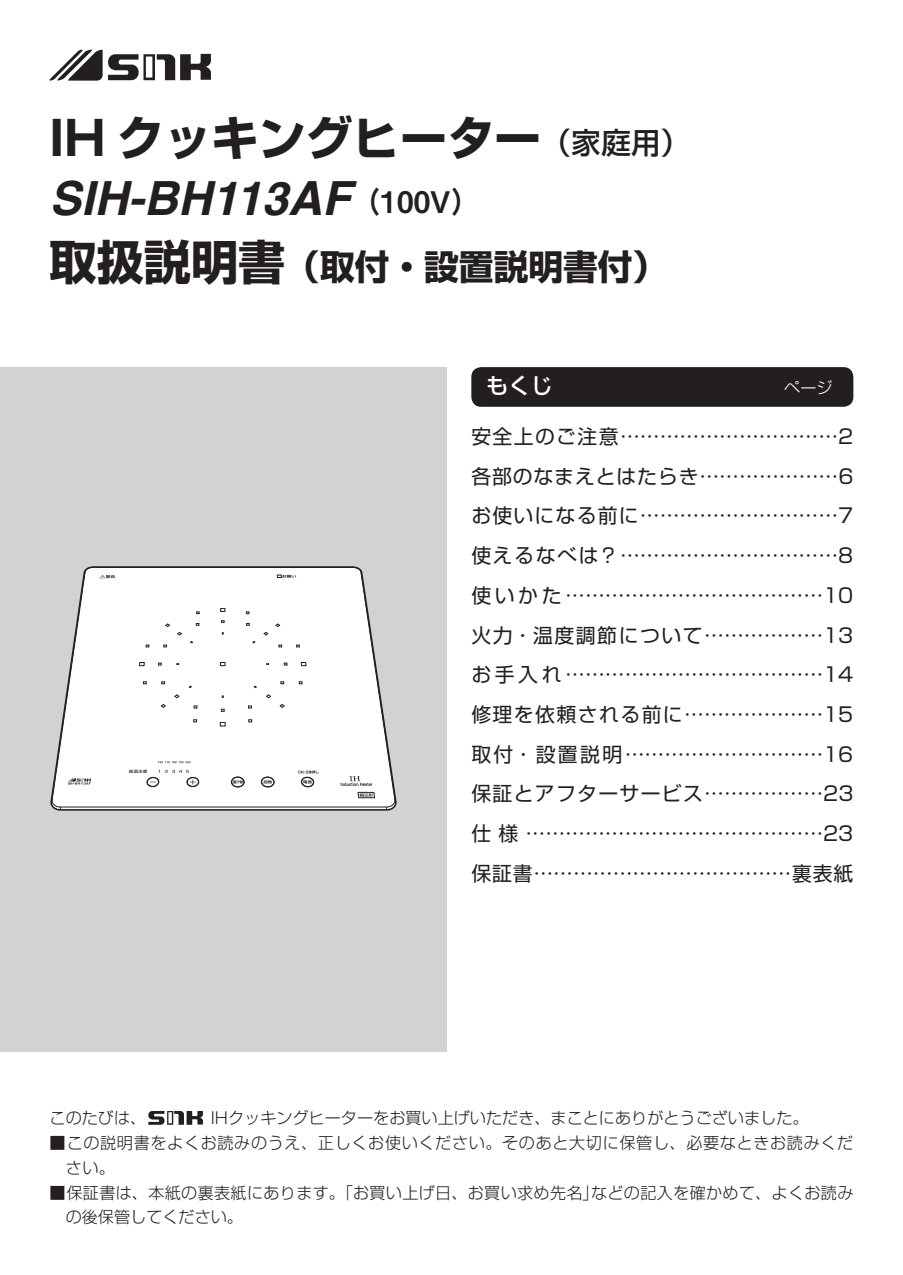
<style>
.page{position:relative;width:903px;height:1275px;background:#fff}
.page>*{position:absolute;margin:0;border:0;box-sizing:border-box;transform-origin:0 0}
.t1{font:italic 700 47.07px "Helvetica";color:#231f20}
.t2{font:700 47.07px "Shin Go Pro";color:#231f20}
.t3{font:700 34.65px "Shin Go Pro";color:#231f20}
.t4{font:500 22.4px "Shin Go Pro";color:#fff}
.t5{font:19.78px/39.7px "Shin Go Pro";letter-spacing:.07em;color:#231f20;text-align:justify}
.t6{font:300 16.1px/24.8px "Shin Go Pro";letter-spacing:.02em;color:#231f20}
.t7{font:300 16.1px/24.8px "Shin Go Pro";letter-spacing:.04em;color:#231f20}
.t8{font:300 16.1px "Shin Go Pro";color:#231f20}
.s1{font-weight:500;font-size:29.75px}
.s2{font-family:"Midashi Go Pro MB31";font-weight:400;font-style:normal;font-size:29.75px}
.s3{font-size:47.07px}
</style>
<div class="page">
<div style="left:0;top:367px;width:446px;height:685px;background:#d1d2d4"></div>
<div style="left:471px;top:367px;width:382px;height:40px;background:#231f20;border-radius:10px"></div>
<svg style="left:50px;top:50px;width:161px;height:31px"></svg>
<svg style="left:50px;top:566px;width:347px;height:245px"></svg>
<svg style="left:52px;top:567px;width:343px;height:240px;background:#f6f6f6"></svg>
<svg style="left:220px;top:722px;width:6px;height:5px"></svg>
<svg style="left:246px;top:623px;width:4px;height:3px"></svg>
<svg style="left:221px;top:709px;width:4px;height:3px"></svg>
<svg style="left:266px;top:694px;width:5px;height:4px"></svg>
<svg style="left:299px;top:681px;width:4px;height:3px"></svg>
<svg style="left:284px;top:663px;width:4px;height:3px"></svg>
<svg style="left:248px;top:706px;width:4px;height:3px"></svg>
<svg style="left:301px;top:662px;width:5px;height:4px"></svg>
<svg style="left:158px;top:663px;width:4px;height:3px"></svg>
<svg style="left:220px;top:608px;width:6px;height:4px"></svg>
<svg style="left:248px;top:719px;width:4px;height:4px"></svg>
<svg style="left:177px;top:632px;width:5px;height:4px"></svg>
<svg style="left:221px;top:620px;width:4px;height:3px"></svg>
<svg style="left:296px;top:645px;width:4px;height:3px"></svg>
<svg style="left:193px;top:719px;width:4px;height:4px"></svg>
<svg style="left:161px;top:704px;width:5px;height:4px"></svg>
<svg style="left:161px;top:681px;width:4px;height:3px"></svg>
<svg style="left:139px;top:662px;width:6px;height:4px"></svg>
<svg style="left:263px;top:632px;width:5px;height:4px"></svg>
<svg style="left:165px;top:623px;width:5px;height:4px"></svg>
<svg style="left:275px;top:623px;width:5px;height:4px"></svg>
<svg style="left:196px;top:623px;width:4px;height:3px"></svg>
<svg style="left:194px;top:706px;width:4px;height:3px"></svg>
<svg style="left:143px;top:681px;width:4px;height:3px"></svg>
<svg style="left:220px;top:662px;width:6px;height:4px"></svg>
<svg style="left:279px;top:704px;width:6px;height:4px"></svg>
<svg style="left:163px;top:645px;width:4px;height:3px"></svg>
<svg style="left:174px;top:694px;width:5px;height:4px"></svg>
<svg style="left:99px;top:575px;width:16px;height:3px"></svg>
<svg style="left:277px;top:575px;width:19px;height:3px"></svg>
<svg style="left:129px;top:770px;width:18px;height:3px"></svg>
<svg style="left:158px;top:770px;width:31px;height:3px"></svg>
<svg style="left:158px;top:761px;width:32px;height:2px"></svg>
<div style="left:147px;top:777px;width:12px;height:10px;border:1px solid #231f20;border-radius:50%"></div>
<div style="left:187px;top:777px;width:12px;height:10px;border:1px solid #231f20;border-radius:50%"></div>
<svg style="left:190px;top:780px;width:6px;height:4px"></svg>
<div style="left:261px;top:777px;width:13px;height:10px;border:1px solid #231f20;border-radius:50%"></div>
<svg style="left:263px;top:780px;width:9px;height:4px"></svg>
<div style="left:301px;top:777px;width:13px;height:10px;border:1px solid #231f20;border-radius:50%"></div>
<svg style="left:303px;top:780px;width:9px;height:4px"></svg>
<svg style="left:357px;top:792px;width:18px;height:6px"></svg>
<div style="left:231px;top:777px;width:13px;height:10px;border:1px solid #231f20;border-radius:50%"></div>
<svg style="left:233px;top:780px;width:10px;height:4px"></svg>
<svg style="left:298px;top:770px;width:21px;height:4px"></svg>
<svg style="left:340px;top:776px;width:32px;height:10px"></svg>
<svg style="left:68px;top:778px;width:23px;height:7px"></svg>
<svg style="left:148px;top:1111px;width:55px;height:14px"></svg>
<h1 class="t2" style="left:50px;top:100px;width:642px">IH クッキングヒーター<span class="s1">（家庭用）</span></h1>
<h1 class="t1" style="left:50px;top:160px;width:432px">SIH-BH113AF<span class="s2">（100V）</span></h1>
<h2 class="t3" style="left:50px;top:240px;width:619px"><span class="s3">取扱説明書</span>（取付・設置説明書付）</h2>
<p class="t4" style="left:486px;top:367px;width:68px">もくじ</p>
<p class="t5" style="left:471px;top:414px;width:384px">安全上のご注意……………………………2各部のなまえとはたらき…………………6お使いになる前に…………………………7使えるなべは？……………………………8使いかた …………………………………10火力･温度調節について………………13お手入れ …………………………………14修理を依頼される前に…………………15取付・ 設置説明…………………………16保証とアフターサービス………………23仕様 ………………………………………23保証書…………………………………裏表紙</p>
<p class="t6" style="left:50px;top:1104px;width:98px">このたびは、</p>
<p class="t8" style="left:211px;top:1105px;width:599px">IHクッキングヒーターをお買い上げいただき、まことにありがとうございました。</p>
<p class="t7" style="left:66px;top:1128px;width:789px;text-indent:-16px">■この説明書をよくお読みのうえ、正しくお使いください。そのあと大切に保管し、必要なときお読みください。</p>
<p class="t6" style="left:66px;top:1178px;width:789px;text-indent:-16px">■保証書は、本紙の裏表紙にあります。「お買い上げ日、お買い求め先名」などの記入を確かめて、よくお読みの後保管してください。</p>
</div>
